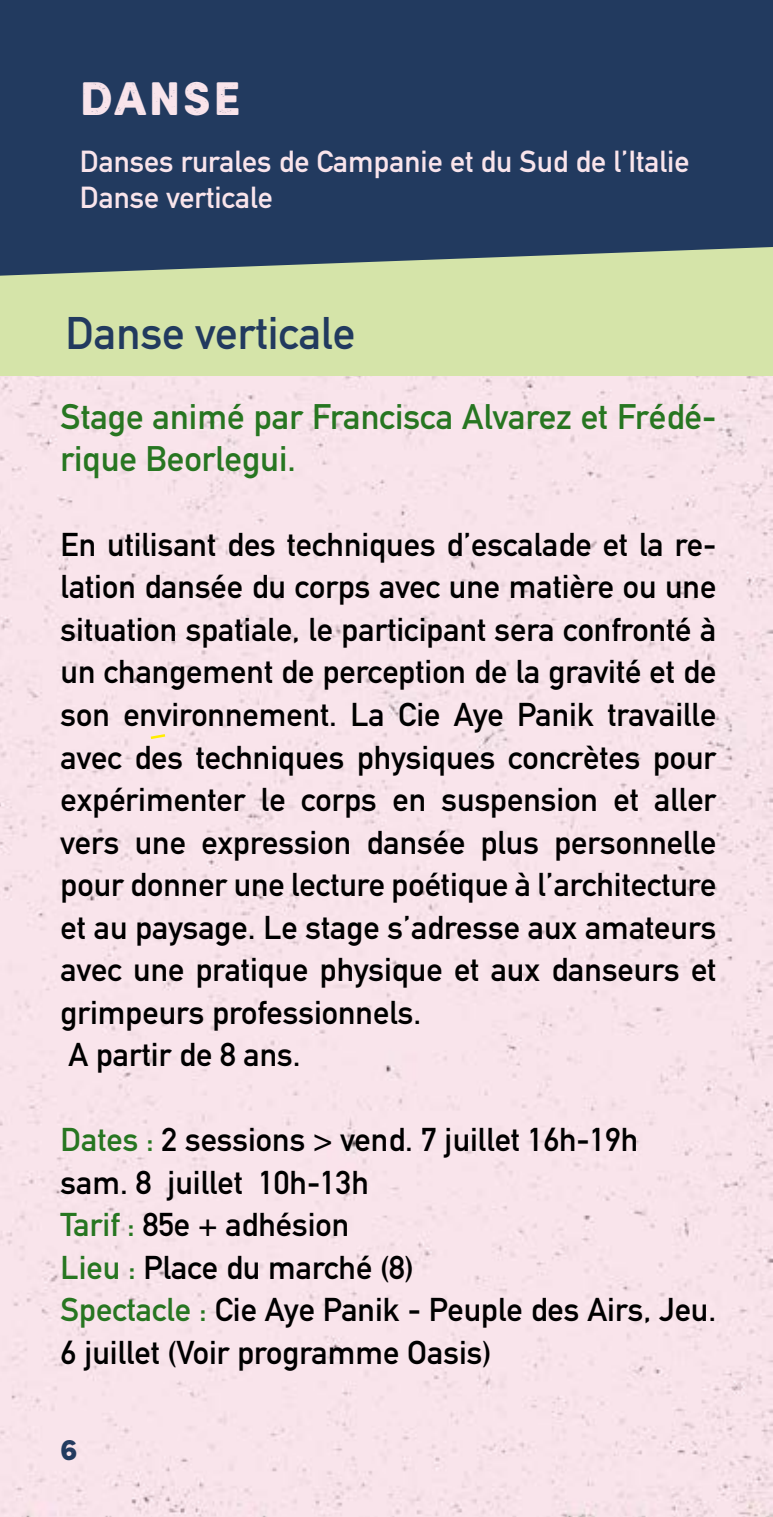
<style>
.page{position:relative;width:773px;height:1517px;background:#fff}
.page>*{position:absolute;margin:0;border:0;box-sizing:border-box;transform-origin:0 0}
.t1{font:47.5px "Sofia Rough Black One";color:#f9e4eb}
.t2{font:700 45px "DIN Alternate";color:#223a5f}
.t3{font:700 35px/42px "DIN Alternate";color:#277621}
.t4{font:700 32.5px/42.5px "DIN Alternate";color:#000}
.t5{font:700 30px/36px "DIN Alternate";color:#f9e4eb}
.t6{font:30px "Sofia Rough Black One";color:#223a5f}
.s1{color:#277621}
</style>
<div class="page">
<div style="left:0;top:376px;width:772px;height:1141px;background:#f9e4eb"></div>
<svg style="left:148px;top:732px;width:20px;height:9px"></svg>
<div style="left:0;top:239px;width:772px;height:137px;background:#d5e4a9"></div>
<div style="left:0;top:0;width:772px;height:276px;background:#223a5f"></div>
<h1 class="t1" style="left:78px;top:67px;width:165px">DANSE</h1>
<p class="t5" style="left:80px;top:141px;width:611px">Danses rurales de Campanie et du Sud de l’Italie<br>Danse verticale</p>
<h2 class="t2" style="left:66px;top:299px;width:291px">Danse verticale</h2>
<p class="t3" style="left:61px;top:394px;width:657px">Stage animé par Francisca Alvarez et Frédé&shy;rique Beorlegui.</p>
<p class="t4" style="left:61px;top:521px;width:657px">En utilisant des techniques d’escalade et la re&shy;lation dansée du corps avec une matière ou une situation spatiale, le participant sera confronté à un changement de perception de la gravité et de son environnement. La Cie Aye Panik travaille avec des techniques physiques concrètes pour expérimenter le corps en suspension et aller vers une expression dansée plus personnelle pour donner une lecture poétique à l’architecture et au paysage. Le stage s’adresse aux amateurs avec une pratique physique et aux danseurs et grimpeurs professionnels.<br>A partir de 8 ans.</p>
<p class="t4" style="left:61px;top:1116px;width:657px"><span class="s1">Dates :</span> 2 sessions &gt; vend. 7 juillet 16h-19h<br>sam. 8 juillet 10h-13h<br><span class="s1">Tarif :</span> 85e + adhésion<br><span class="s1">Lieu :</span> Place du marché (8)<br><span class="s1">Spectacle :</span> Cie Aye Panik - Peuple des Airs, Jeu.<br>6 juillet (Voir programme Oasis)</p>
<p class="t6" style="left:59px;top:1429px;width:21px">6</p>
</div>
